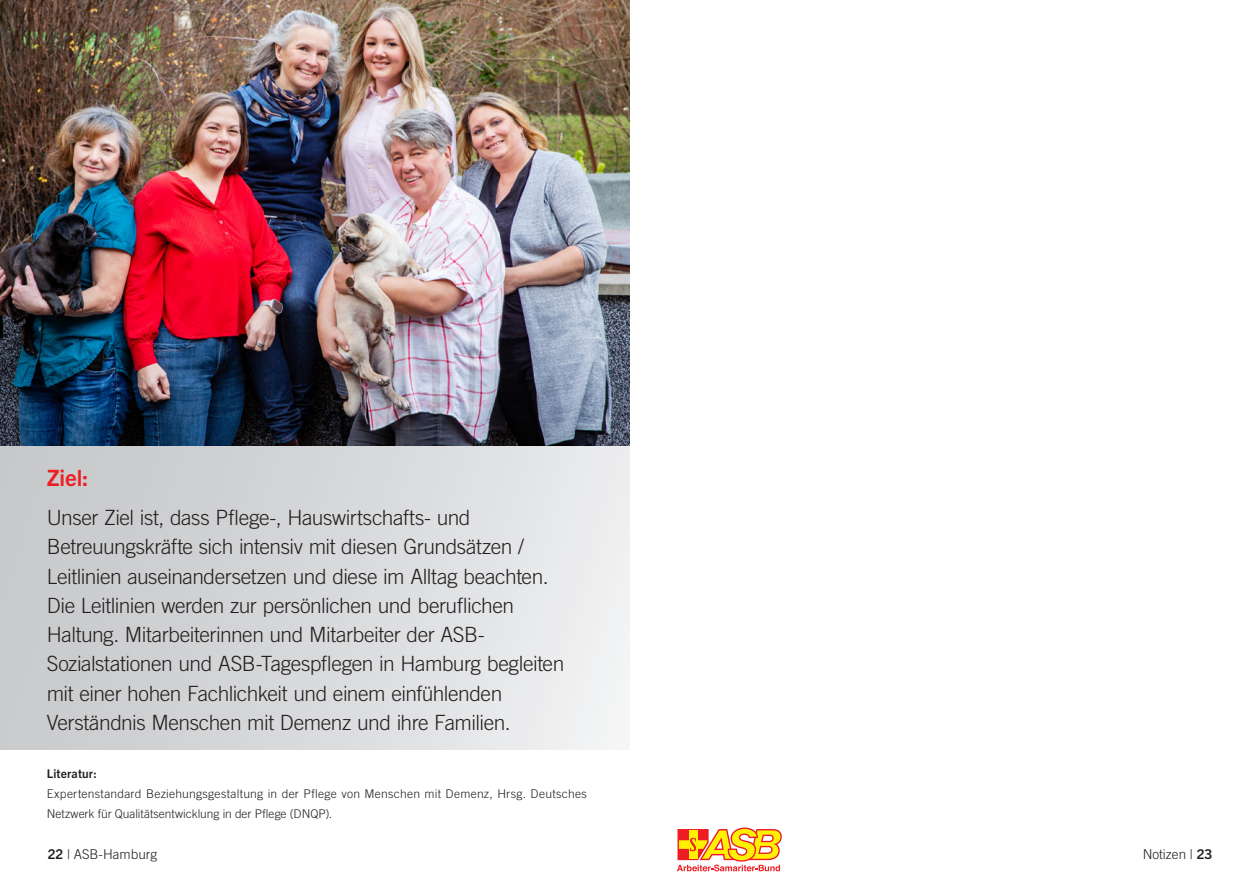
<style>
.page{position:relative;width:1259px;height:893px;background:#fff}
.page>*{position:absolute;margin:0;border:0;box-sizing:border-box;transform-origin:0 0}
.Überschrift_Grundsat{font:700 22.5px "Trade Gothic Next LT Pro";color:#ee1d23}
.Zitat{font:300 21px/29.2px "Trade Gothic LT Pro";letter-spacing:-.025em;color:#231f20}
.t1{font:300 13.5px "Trade Gothic LT Pro";color:#231f20}
.Brot{font:300 12px/19.5px "Trade Gothic LT Pro";letter-spacing:.02em;color:#231f20}
.Pagina____linke_Seit{font:700 12px "Trade Gothic Next LT Pro";letter-spacing:.01em;color:#231f20}
.s1{font-family:"Trade Gothic Next LT Pro";font-weight:700}
</style>
<div class="page">
<div style="left:0;top:446px;width:629px;height:303px;background:linear-gradient(to right,#c5c6c8,#edeeef)"></div>
<img style="left:0;top:0;width:629px;height:446px">
<svg style="left:677px;top:827px;width:105px;height:44px"></svg>
<p class="Überschrift_Grundsat" style="left:47px;top:462px;width:43px">Ziel:</p>
<p class="Zitat" style="left:47px;top:503px;width:519px">Unser Ziel ist, dass Pflege-, Hauswirtschafts- und Betreuungskräfte sich intensiv mit diesen Grundsätzen / Leitlinien auseinandersetzen und diese im Alltag beachten.<br>Die Leitlinien werden zur persönlichen und beruflichen Haltung. Mitarbeiterinnen und Mitarbeiter der ASB-Sozialstationen und ASB-Tagespflegen in Hamburg begleiten mit einer hohen Fachlichkeit und einem einfühlenden Verständnis Menschen mit Demenz und ihre Familien.</p>
<p class="Pagina____linke_Seit" style="left:47px;top:765px;width:52px">Literatur:</p>
<p class="Brot" style="left:47px;top:784px;width:542px">Expertenstandard Beziehungsgestaltung in der Pflege von Menschen mit Demenz, Hrsg. Deutsches<br>Netzwerk für Qualitätsentwicklung in der Pflege (DNQP).</p>
<p class="t1" style="left:48px;top:846px;width:111px"><span class="s1">22</span> | ASB-Hamburg</p>
<p class="t1" style="left:1142px;top:846px;width:71px">Notizen | <span class="s1">23</span></p>
</div>
